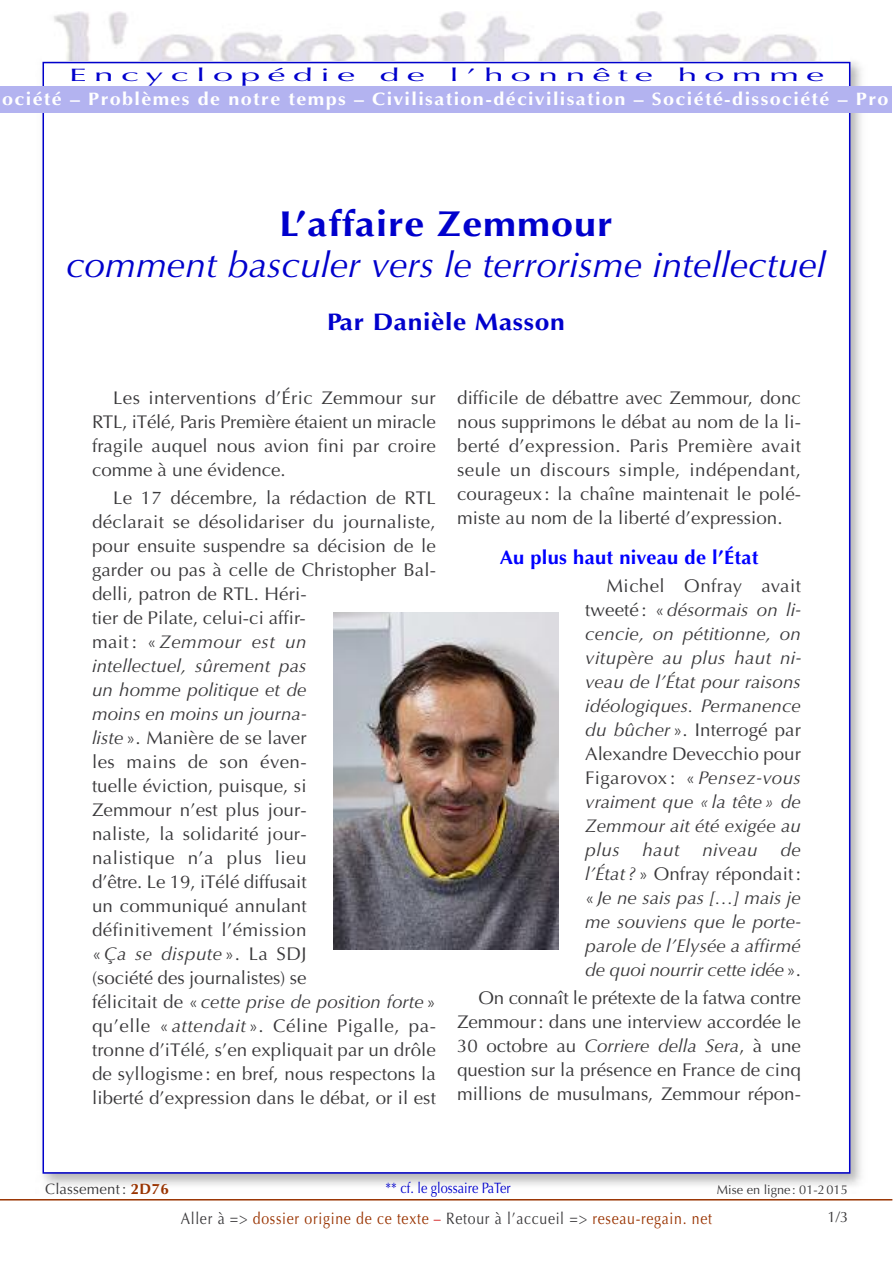
<style>
.page{position:relative;width:893px;height:1263px;background:#fff}
.page>*{position:absolute;margin:0;border:0;box-sizing:border-box;transform-origin:0 0}
.t1{font:italic 36px "Optima";color:#00c}
.t2{font:700 36px "Optima";letter-spacing:.025em;color:#00c;scale:1.1 1}
.t3{font:700 24px "Optima";letter-spacing:.025em;color:#00c;scale:1.1 1}
.t4{font:700 19.5px "Optima";letter-spacing:.015em;color:#00f}
.t5{font:18.3px/24px "Optima";letter-spacing:.005em;color:#39383a;text-align:justify}
.t6{font:italic 18.3px/24px "Optima";letter-spacing:.005em;color:#39383a;text-align:justify}
.t7{font:700 18px "Optima";letter-spacing:.07em;color:#fff;scale:1.1 1}
.t8{font:18px "Optima";letter-spacing:.2em;color:#00c;scale:2 1}
.t9{font:16.5px "Optima";letter-spacing:.05em;color:#930;scale:.85 1}
.t10{font:15px "Optima";color:#00c;scale:.85 1}
.t11{font:15px "Optima";letter-spacing:.01em;color:#39383a}
.t12{font:12.75px "Optima";color:#39383a}
.s1{font-style:italic}
.s2{font-style:normal}
.s3{font-weight:700;color:#930}
.s4{color:#39383a}
.s5{color:#c00}
</style>
<div class="page">
<img style="left:36px;top:60px;width:834px;height:1126px">
<div style="left:44px;top:63px;width:805px;height:1109px;background:#fff"></div>
<div style="left:1px;top:86px;width:891px;height:26px;background:#b3b3f0"></div>
<img style="left:54px;top:11px;width:763px;height:49px">
<hr style="left:0;top:1199px;width:892px;height:1px;background:#930">
<img style="left:334px;top:612px;width:224px;height:337px">
<p class="t8" style="left:69px;top:65px;width:145px">Encyclopédie</p>
<p class="t8" style="left:380px;top:65px;width:24px">de</p>
<p class="t8" style="left:449px;top:65px;width:103px">l’honnête</p>
<p class="t8" style="left:677px;top:65px;width:75px">homme</p>
<p class="t7" style="left:2px;top:88px;width:807px">ociété – Problèmes de notre temps – Civilisation-décivilisation – Société-dissociété – Pro</p>
<h1 class="t2" style="left:279px;top:203px;width:305px">L’affaire Zemmour</h1>
<h1 class="t1" style="left:66px;top:244px;width:761px">comment basculer vers le terrorisme intellectuel</h1>
<h2 class="t3" style="left:327px;top:308px;width:218px">Par Danièle Masson</h2>
<p class="t5" style="left:92px;top:386px;width:345px;text-indent:21px">Les interventions d’Éric Zemmour sur RTL, iTélé, Paris Première étaient un miracle fragile auquel nous avion fini par croire comme à une évidence.</p>
<p class="t5" style="left:92px;top:486px;width:345px;text-align:left;text-indent:21px">Le 17 décembre, la rédaction de RTL déclarait se désolidariser du journaliste, pour ensuite suspendre sa décision de le garder ou pas à celle de Christopher Bal&shy;delli, patron de RTL. Héri-<br>tier de Pilate, celui-ci affir-<br>mait : « <span class="s1">Zemmour est un<br>intellectuel, sûrement pas<br>un homme politique et de<br>moins en moins un journa-<br>liste</span> ». Manière de se laver<br>les mains de son éven-<br>tuelle éviction, puisque, si<br>Zemmour n’est plus jour-<br>naliste, la solidarité jour-<br>nalistique n’a plus lieu<br>d’être. Le 19, iTélé diffusait<br>un communiqué annulant<br>définitivement l’émission<br>«<span class="s1">Ça se dispute</span> ». La SDJ<br>(société des journalistes) se<br>félicitait de « <span class="s1">cette prise de position forte</span> » qu’elle « <span class="s1">attendait</span> ». Céline Pigalle, pa&shy;tronne d’iTélé, s’en expliquait par un drôle de syllogisme : en bref, nous respectons la liberté d’expression dans le débat, or il est</p>
<p class="t5" style="left:457px;top:386px;width:345px">difficile de débattre avec Zemmour, donc nous supprimons le débat au nom de la li&shy;berté d’expression. Paris Première avait seule un discours simple, indépendant, courageux : la chaîne maintenait le polé&shy;miste au nom de la liberté d’expression.</p>
<p class="t4" style="left:500px;top:546px;width:260px">Au plus haut niveau de l’État</p>
<p class="t6" style="left:585px;top:574px;width:218px;text-indent:21px"><span class="s2">Michel Onfray avait tweeté : «</span>désormais on li&shy;cencie, on pétitionne, on vitupère au plus haut ni&shy;veau de l’État pour raisons idéologiques. Permanence du bûcher <span class="s2">». Interrogé par Alexandre Devecchio pour Figarovox : «</span> Pensez-vous vraiment que « la tête » de Zemmour ait été exigée au plus haut niveau de l’État ? <span class="s2">» Onfray répondait: «</span> Je ne sais pas […] mais je me souviens que le porte&shy;parole de l’Elysée a affirmé de quoi nourrir cette idée<span class="s2">».</span></p>
<p class="t5" style="left:457px;top:986px;width:345px;text-indent:21px">On connaît le prétexte de la fatwa contre Zemmour: dans une interview accordée le 30 octobre au <span class="s1">Corriere della Sera</span>, à une question sur la présence en France de cinq millions de musulmans, Zemmour répon-</p>
<p class="t11" style="left:45px;top:1180px;width:125px">Classement : <span class="s3">2D76</span></p>
<p class="t10" style="left:386px;top:1179px;width:149px">** cf. le glossaire PaTer</p>
<p class="t12" style="left:717px;top:1182px;width:132px">Mise en ligne : 01-2015</p>
<p class="t9" style="left:181px;top:1209px;width:626px"><span class="s4">Aller à =&gt;</span> dossier origine de ce texte <span class="s5">–</span> <span class="s4">Retour à l’accueil =&gt;</span> reseau-regain. net</p>
<p class="t11" style="left:827px;top:1208px;width:22px">1/3</p>
</div>
